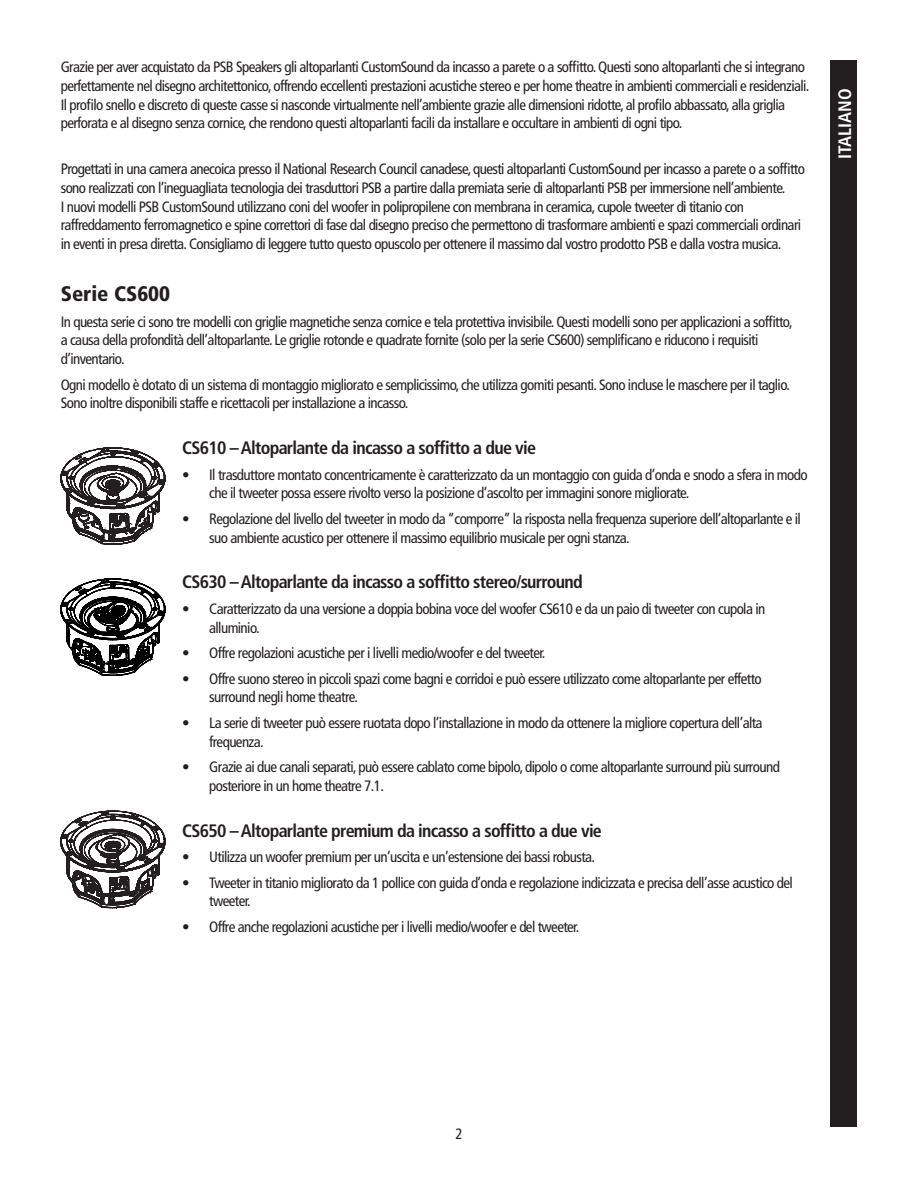
<style>
.page{position:relative;width:918px;height:1188px;background:#fff}
.page>*{position:absolute;margin:0;border:0;box-sizing:border-box;transform-origin:0 0}
.t1{font:900 condensed 21px "Frutiger";color:#231f20}
.t2{font:700 condensed 18px "Frutiger";letter-spacing:-.04em;color:#231f20}
.t3{font:700 condensed 18px "Frutiger";color:#fff}
.t4{font:condensed 15px/18.8px "Frutiger";letter-spacing:-.04em;color:#231f20}
</style>
<div class="page">
<div style="left:831px;top:61px;width:26px;height:1066px;background:#231f20"></div>
<svg style="left:60px;top:448px;width:105px;height:399px"></svg>
<svg style="left:61px;top:579px;width:104px;height:97px"></svg>
<svg style="left:61px;top:811px;width:104px;height:98px"></svg>
<p class="t4" style="left:61px;top:58px;width:750px">Grazie per aver acquistato da PSB Speakers gli altoparlanti CustomSound da incasso a parete o a soffitto. Questi sono altoparlanti che si integrano perfettamente nel disegno architettonico, offrendo eccellenti prestazioni acustiche stereo e per home theatre in ambienti commerciali e residenziali.<br>Il profilo snello e discreto di queste casse si nasconde virtualmente nell’ambiente grazie alle dimensioni ridotte, al profilo abbassato, alla griglia perforata e al disegno senza cornice, che rendono questi altoparlanti facili da installare e occultare in ambienti di ogni tipo.</p>
<p class="t4" style="left:61px;top:160px;width:746px">Progettati in una camera anecoica presso il National Research Council canadese, questi altoparlanti CustomSound per incasso a parete o a soffitto sono realizzati con l’ineguagliata tecnologia dei trasduttori PSB a partire dalla premiata serie di altoparlanti PSB per immersione nell’ambiente.<br>I nuovi modelli PSB CustomSound utilizzano coni del woofer in polipropilene con membrana in ceramica, cupole tweeter di titanio con raffreddamento ferromagnetico e spine correttori di fase dal disegno preciso che permettono di trasformare ambienti e spazi commerciali ordinari in eventi in presa diretta. Consigliamo di leggere tutto questo opuscolo per ottenere il massimo dal vostro prodotto PSB e dalla vostra musica.</p>
<p class="t1" style="left:61px;top:281px;width:111px">Serie CS600</p>
<p class="t4" style="left:61px;top:312px;width:733px">In questa serie ci sono tre modelli con griglie magnetiche senza cornice e tela protettiva invisibile. Questi modelli sono per applicazioni a soffitto, a causa della profondità dell’altoparlante. Le griglie rotonde e quadrate fornite (solo per la serie CS600) semplificano e riducono i requisiti d’inventario.</p>
<p class="t4" style="left:61px;top:375px;width:731px">Ogni modello è dotato di un sistema di montaggio migliorato e semplicissimo, che utilizza gomiti pesanti. Sono incluse le maschere per il taglio.<br>Sono inoltre disponibili staffe e ricettacoli per installazione a incasso.</p>
<p class="t2" style="left:182px;top:437px;width:355px">CS610 – Altoparlante da incasso a soffitto a due vie</p>
<p class="t4" style="left:209px;top:465px;width:600px;text-indent:-27px">• Il trasduttore montato concentricamente è caratterizzato da un montaggio con guida d’onda e snodo a sfera in modo che il tweeter possa essere rivolto verso la posizione d’ascolto per immagini sonore migliorate.</p>
<p class="t4" style="left:209px;top:509px;width:593px;text-indent:-27px">• Regolazione del livello del tweeter in modo da “comporre” la risposta nella frequenza superiore dell’altoparlante e il suo ambiente acustico per ottenere il massimo equilibrio musicale per ogni stanza.</p>
<p class="t2" style="left:182px;top:572px;width:402px">CS630 – Altoparlante da incasso a soffitto stereo/surround</p>
<p class="t4" style="left:209px;top:599px;width:558px;text-indent:-27px">• Caratterizzato da una versione a doppia bobina voce del woofer CS610 e da un paio di tweeter con cupola in alluminio.</p>
<p class="t4" style="left:182px;top:644px;width:365px">• Offre regolazioni acustiche per i livelli medio/woofer e del tweeter.</p>
<p class="t4" style="left:209px;top:669px;width:554px;text-indent:-27px">• Offre suono stereo in piccoli spazi come bagni e corridoi e può essere utilizzato come altoparlante per effetto surround negli home theatre.</p>
<p class="t4" style="left:209px;top:713px;width:555px;text-indent:-27px">• La serie di tweeter può essere ruotata dopo l’installazione in modo da ottenere la migliore copertura dell’alta frequenza.</p>
<p class="t4" style="left:209px;top:758px;width:572px;text-indent:-27px">• Grazie ai due canali separati, può essere cablato come bipolo, dipolo o come altoparlante surround più surround posteriore in un home theatre 7.1.</p>
<p class="t2" style="left:182px;top:820px;width:421px">CS650 – Altoparlante premium da incasso a soffitto a due vie</p>
<p class="t4" style="left:182px;top:848px;width:414px">• Utilizza un woofer premium per un’uscita e un’estensione dei bassi robusta.</p>
<p class="t4" style="left:209px;top:873px;width:585px;text-indent:-27px">• Tweeter in titanio migliorato da 1 pollice con guida d’onda e regolazione indicizzata e precisa dell’asse acustico del tweeter.</p>
<p class="t4" style="left:182px;top:917px;width:399px">• Offre anche regolazioni acustiche per i livelli medio/woofer e del tweeter.</p>
<p class="t3" style="left:834px;top:159px;width:72px;rotate:-90deg">ITALIANO</p>
<p class="t4" style="left:455px;top:1124px;width:9px">2</p>
</div>
